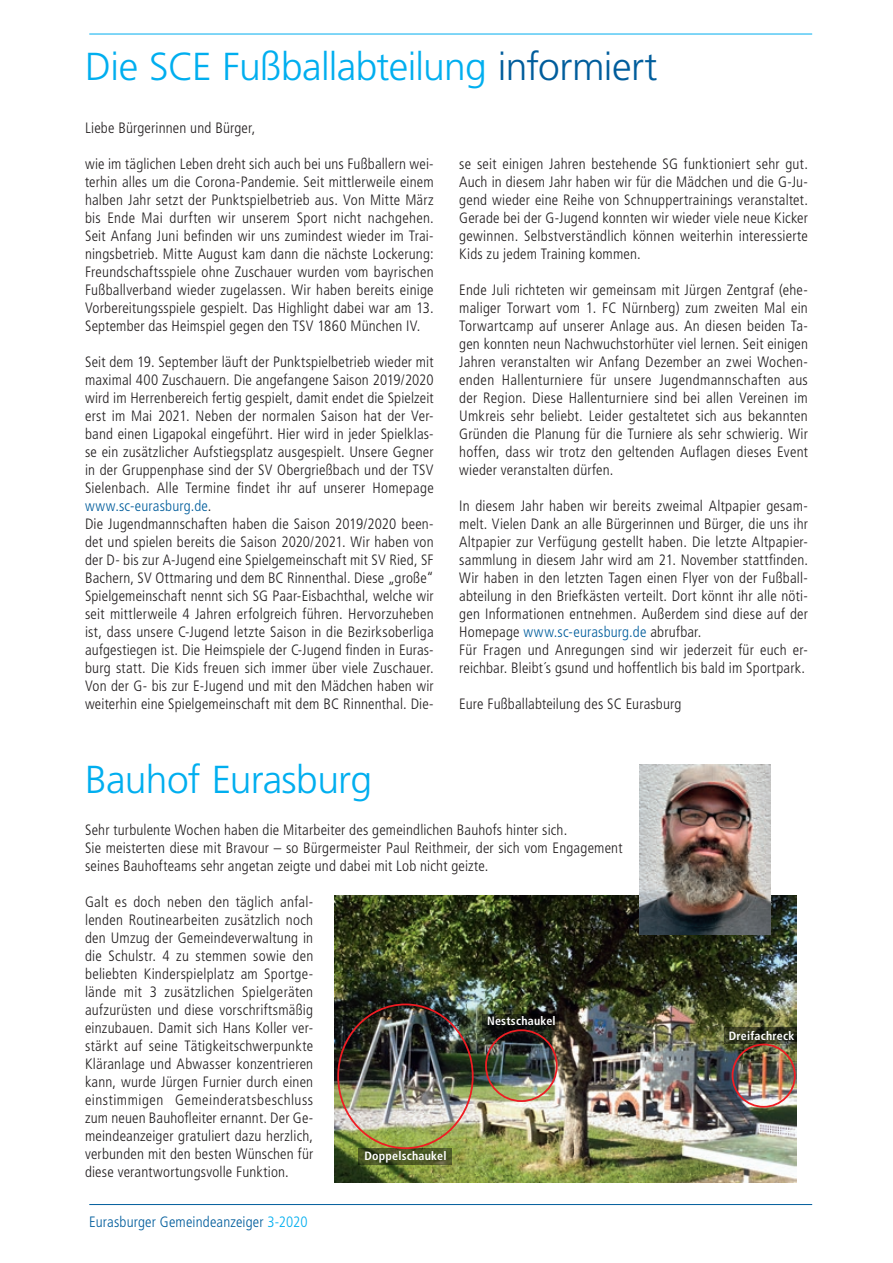
<style>
.page{position:relative;width:893px;height:1263px;background:#fff}
.page>*{position:absolute;margin:0;border:0;box-sizing:border-box;transform-origin:0 0}
.t1{font:300 39px "Frutiger LT";letter-spacing:-.02em;color:#00aeef}
.t2{font:300 condensed 15px/18px "Frutiger LT";letter-spacing:.01em;color:#231f20;text-align:justify}
.t3{font:300 condensed 15px "Frutiger LT";letter-spacing:.01em;color:#005d9c}
.t4{font:700 condensed 12px "Frutiger LT";letter-spacing:.015em;color:#fff}
.s1{color:#005d9c}
.s2{color:#00aeef}
</style>
<div class="page">
<hr style="left:89px;top:34px;width:723px;height:1px;background:#00aeef">
<hr style="left:89px;top:1204px;width:723px;height:1px;background:#005d9c">
<img style="left:334px;top:895px;width:462px;height:287px">
<img style="left:640px;top:764px;width:131px;height:170px">
<svg style="left:358px;top:1149px;width:93px;height:16px"></svg>
<svg style="left:724px;top:1028px;width:72px;height:16px"></svg>
<svg style="left:482px;top:1014px;width:77px;height:15px"></svg>
<div style="left:485px;top:1029px;width:73px;height:73px;border:2px solid #ee1d23;border-radius:50%"></div>
<div style="left:732px;top:1043px;width:64px;height:65px;border:2px solid #ee1d23;border-radius:50%"></div>
<h1 class="t1" style="left:85px;top:45px;width:574px">Die SCE Fußballabteilung <span class="s1">informiert</span></h1>
<p class="t2" style="left:85px;top:119px;width:172px">Liebe Bürgerinnen und Bürger,</p>
<p class="t2" style="left:85px;top:155px;width:350px">wie im täglichen Leben dreht sich auch bei uns Fußballern wei&shy;terhin alles um die Corona-Pandemie. Seit mittlerweile einem halben Jahr setzt der Punktspielbetrieb aus. Von Mitte März bis Ende Mai durften wir unserem Sport nicht nachgehen.<br>Seit Anfang Juni befinden wir uns zumindest wieder im Trai&shy;ningsbetrieb. Mitte August kam dann die nächste Lockerung:<br>Freundschaftsspiele ohne Zuschauer wurden vom bayrischen Fußballverband wieder zugelassen. Wir haben bereits einige Vorbereitungsspiele gespielt. Das Highlight dabei war am 13.<br>September das Heimspiel gegen den TSV 1860 München IV.</p>
<p class="t2" style="left:85px;top:353px;width:350px;text-align:left">Seit dem 19. September läuft der Punktspielbetrieb wieder mit maximal 400 Zuschauern. Die angefangene Saison 2019/2020 wird im Herrenbereich fertig gespielt, damit endet die Spielzeit erst im Mai 2021. Neben der normalen Saison hat der Ver&shy;band einen Ligapokal eingeführt. Hier wird in jeder Spielklas&shy;se ein zusätzlicher Aufstiegsplatz ausgespielt. Unsere Gegner in der Gruppenphase sind der SV Obergrießbach und der TSV Sielenbach. Alle Termine findet ihr auf unserer Homepage <span class="s1">www.sc-eurasburg.de</span>.<br>Die Jugendmannschaften haben die Saison 2019/2020 been&shy;det und spielen bereits die Saison 2020/2021. Wir haben von der D- bis zur A-Jugend eine Spielgemeinschaft mit SV Ried, SF Bachern, SV Ottmaring und dem BC Rinnenthal. Diese „große“ Spielgemeinschaft nennt sich SG Paar-Eisbachthal, welche wir seit mittlerweile 4 Jahren erfolgreich führen. Hervorzuheben ist, dass unsere C-Jugend letzte Saison in die Bezirksoberliga aufgestiegen ist. Die Heimspiele der C-Jugend finden in Euras&shy;burg statt. Die Kids freuen sich immer über viele Zuschauer.<br>Von der G- bis zur E-Jugend und mit den Mädchen haben wir weiterhin eine Spielgemeinschaft mit dem BC Rinnenthal. Die-</p>
<h1 class="t1" style="left:85px;top:758px;width:289px">Bauhof Eurasburg</h1>
<p class="t2" style="left:459px;top:155px;width:350px">se seit einigen Jahren bestehende SG funktioniert sehr gut.<br>Auch in diesem Jahr haben wir für die Mädchen und die G-Ju&shy;gend wieder eine Reihe von Schnuppertrainings veranstaltet.<br>Gerade bei der G-Jugend konnten wir wieder viele neue Kicker gewinnen. Selbstverständlich können weiterhin interessierte Kids zu jedem Training kommen.</p>
<p class="t2" style="left:459px;top:281px;width:350px">Ende Juli richteten wir gemeinsam mit Jürgen Zentgraf (ehe&shy;maliger Torwart vom 1. FC Nürnberg) zum zweiten Mal ein Torwartcamp auf unserer Anlage aus. An diesen beiden Ta&shy;gen konnten neun Nachwuchstorhüter viel lernen. Seit einigen Jahren veranstalten wir Anfang Dezember an zwei Wochen&shy;enden Hallenturniere für unsere Jugendmannschaften aus der Region. Diese Hallenturniere sind bei allen Vereinen im Umkreis sehr beliebt. Leider gestaltetet sich aus bekannten Gründen die Planung für die Turniere als sehr schwierig. Wir hoffen, dass wir trotz den geltenden Auflagen dieses Event wieder veranstalten dürfen.</p>
<p class="t2" style="left:459px;top:497px;width:350px;text-align:left">In diesem Jahr haben wir bereits zweimal Altpapier gesam&shy;melt. Vielen Dank an alle Bürgerinnen und Bürger, die uns ihr Altpapier zur Verfügung gestellt haben. Die letzte Altpapier&shy;sammlung in diesem Jahr wird am 21. November stattfinden.<br>Wir haben in den letzten Tagen einen Flyer von der Fußball&shy;abteilung in den Briefkästen verteilt. Dort könnt ihr alle nöti&shy;gen Informationen entnehmen. Außerdem sind diese auf der Homepage <span class="s1">www.sc-eurasburg.de</span> abrufbar.<br>Für Fragen und Anregungen sind wir jederzeit für euch er&shy;reichbar. Bleibt´s gsund und hoffentlich bis bald im Sportpark.</p>
<p class="t2" style="left:459px;top:695px;width:224px">Eure Fußballabteilung des SC Eurasburg</p>
<p class="t2" style="left:85px;top:821px;width:539px;text-align:left">Sehr turbulente Wochen haben die Mitarbeiter des gemeindlichen Bauhofs hinter sich.<br>Sie meisterten diese mit Bravour – so Bürgermeister Paul Reithmeir, der sich vom Engagement seines Bauhofteams sehr angetan zeigte und dabei mit Lob nicht geizte.</p>
<p class="t2" style="left:85px;top:893px;width:230px">Galt es doch neben den täglich anfal&shy;lenden Routinearbeiten zusätzlich noch den Umzug der Gemeindeverwaltung in die Schulstr. 4 zu stemmen sowie den beliebten Kinderspielplatz am Sportge&shy;lände mit 3 zusätzlichen Spielgeräten aufzurüsten und diese vorschriftsmäßig einzubauen. Damit sich Hans Koller ver&shy;stärkt auf seine Tätigkeitschwerpunkte Kläranlage und Abwasser konzentrieren kann, wurde Jürgen Furnier durch einen einstimmigen Gemeinderatsbeschluss zum neuen Bauhofleiter ernannt. Der Ge&shy;meindeanzeiger gratuliert dazu herzlich, verbunden mit den besten Wünschen für diese verantwortungsvolle Funktion.</p>
<p class="t4" style="left:487px;top:1014px;width:70px">Nestschaukel</p>
<p class="t4" style="left:364px;top:1148px;width:84px">Doppelschaukel</p>
<p class="t3" style="left:89px;top:1214px;width:220px">Eurasburger Gemeindeanzeiger <span class="s2">3-2020</span></p>
<p class="t4" style="left:729px;top:1029px;width:67px">Dreifachreck</p>
</div>
